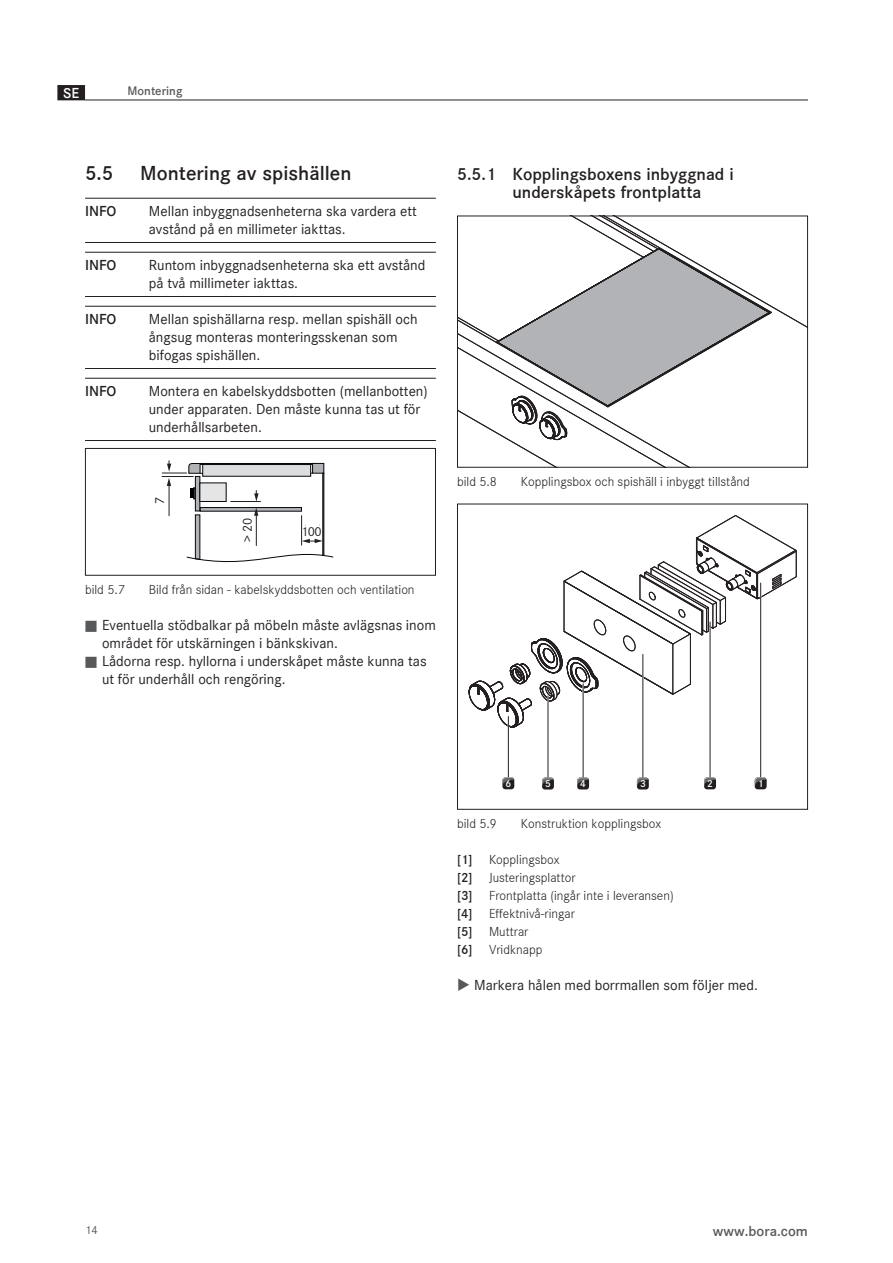
<style>
.page{position:relative;width:893px;height:1263px;background:#fff}
.page>*{position:absolute;margin:0;border:0;box-sizing:border-box;transform-origin:0 0}
.t1{font:600 21px "Corporate S";color:#231f20}
.t2{font:600 18px/18px "Corporate S";color:#231f20}
.Info{font:15px/18px "Corporate S";color:#231f20}
.Info-2{font:600 15px "Corporate S";color:#231f20}
.t3{font:600 15px "Corporate S";color:#57585a}
.t4{font:600 15px "Corporate S";color:#fff}
.t5{font:300 13.5px "Corporate S";color:#231f20}
.t6{font:13.5px "Corporate S";color:#231f20}
.t7{font:600 12.75px "Corporate S";color:#57585a}
.t8{font:12px "Corporate S";color:#57585a}
.t9{font:600 10.5px "Corporate S";color:#fff}
.s1{font-weight:600}
</style>
<div class="page">
<hr style="left:85px;top:100px;width:723px;height:1px;background:#231f20">
<div style="left:58px;top:86px;width:26px;height:14px;background:#231f20"></div>
<div style="left:57px;top:85px;width:28px;height:15px;border:2px solid #231f20"></div>
<svg style="left:459px;top:218px;width:347px;height:248px"></svg>
<div style="left:457px;top:216px;width:351px;height:252px;border:1px solid #231f20"></div>
<svg style="left:469px;top:515px;width:328px;height:212px"></svg>
<hr style="left:760px;top:583px;width:1px;height:200px;background:#231f20">
<div style="left:755px;top:777px;width:12px;height:12px;background:#231f20;border-radius:3px"></div>
<svg style="left:755px;top:777px;width:12px;height:10px"></svg>
<hr style="left:709px;top:622px;width:2px;height:161px;background:#fff">
<hr style="left:710px;top:622px;width:1px;height:161px;background:#231f20">
<div style="left:704px;top:777px;width:12px;height:12px;background:#231f20;border-radius:3px"></div>
<svg style="left:704px;top:777px;width:12px;height:10px"></svg>
<hr style="left:642px;top:654px;width:2px;height:129px;background:#fff">
<hr style="left:643px;top:654px;width:1px;height:129px;background:#231f20">
<div style="left:637px;top:777px;width:12px;height:12px;background:#231f20;border-radius:3px"></div>
<svg style="left:637px;top:777px;width:12px;height:10px"></svg>
<hr style="left:582px;top:684px;width:2px;height:99px;background:#fff">
<hr style="left:583px;top:684px;width:1px;height:99px;background:#231f20">
<div style="left:577px;top:777px;width:12px;height:12px;background:#231f20;border-radius:3px"></div>
<svg style="left:577px;top:777px;width:12px;height:10px"></svg>
<hr style="left:508px;top:716px;width:1px;height:67px;background:#231f20">
<div style="left:502px;top:777px;width:12px;height:12px;background:#231f20;border-radius:3px"></div>
<svg style="left:502px;top:777px;width:12px;height:10px"></svg>
<hr style="left:547px;top:696px;width:2px;height:87px;background:#fff">
<hr style="left:548px;top:696px;width:1px;height:87px;background:#231f20">
<div style="left:542px;top:778px;width:12px;height:11px;background:#231f20;border-radius:3px"></div>
<svg style="left:542px;top:778px;width:12px;height:9px"></svg>
<div style="left:457px;top:504px;width:351px;height:306px;border:1px solid #231f20"></div>
<hr style="left:85px;top:198px;width:351px;height:1px;background:#231f20">
<hr style="left:85px;top:242px;width:351px;height:1px;background:#231f20">
<hr style="left:85px;top:252px;width:351px;height:1px;background:#231f20">
<hr style="left:85px;top:296px;width:351px;height:1px;background:#231f20">
<hr style="left:85px;top:306px;width:351px;height:1px;background:#231f20">
<hr style="left:85px;top:368px;width:351px;height:1px;background:#231f20">
<hr style="left:85px;top:378px;width:351px;height:1px;background:#231f20">
<hr style="left:85px;top:440px;width:351px;height:1px;background:#231f20">
<div style="left:198px;top:463px;width:117px;height:1px;border:1px solid #06080c"></div>
<div style="left:313px;top:463px;width:11px;height:10px;background:#b2b3b7"></div>
<div style="left:312px;top:463px;width:12px;height:10px;border:1px solid #06080c"></div>
<hr style="left:200px;top:473px;width:113px;height:1px;background:#06080c">
<div style="left:203px;top:464px;width:108px;height:12px;background:#dcdddf"></div>
<div style="left:203px;top:464px;width:108px;height:12px;border:1px solid #06080c"></div>
<div style="left:323px;top:473px;width:1px;height:83px;border:1px solid #06080c"></div>
<div style="left:195px;top:476px;width:5px;height:35px;background:#b2b3b7"></div>
<div style="left:195px;top:476px;width:5px;height:35px;border:1px solid #06080c"></div>
<div style="left:200px;top:507px;width:102px;height:4px;border:1px solid #06080c"></div>
<div style="left:200px;top:483px;width:26px;height:18px;background:#e4e5e4"></div>
<div style="left:200px;top:483px;width:26px;height:19px;border:1px solid #06080c"></div>
<hr style="left:231px;top:501px;width:30px;height:1px;background:#231f20">
<svg style="left:186px;top:508px;width:148px;height:54px"></svg>
<svg style="left:254px;top:490px;width:5px;height:11px"></svg>
<hr style="left:169px;top:484px;width:1px;height:32px;background:#231f20">
<svg style="left:162px;top:461px;width:39px;height:38px"></svg>
<div style="left:85px;top:448px;width:351px;height:128px;border:1px solid #231f20"></div>
<p class="t4" style="left:63px;top:82px;width:18px">SE</p>
<p class="t7" style="left:128px;top:81px;width:56px">Montering</p>
<p class="t1" style="left:85px;top:157px;width:30px">5.5</p>
<p class="t1" style="left:140px;top:157px;width:213px">Montering av spishällen</p>
<p class="Info-2" style="left:85px;top:199px;width:33px">INFO</p>
<p class="Info" style="left:149px;top:201px;width:269px">Mellan inbyggnadsenheterna ska vardera ett avstånd på en millimeter iakttas.</p>
<p class="Info-2" style="left:85px;top:253px;width:33px">INFO</p>
<p class="Info" style="left:149px;top:255px;width:278px">Runtom inbyggnadsenheterna ska ett avstånd på två millimeter iakttas.</p>
<p class="Info-2" style="left:85px;top:307px;width:33px">INFO</p>
<p class="Info" style="left:149px;top:309px;width:270px">Mellan spishällarna resp. mellan spishäll och ångsug monteras monteringsskenan som bifogas spishällen.</p>
<p class="Info-2" style="left:85px;top:379px;width:33px">INFO</p>
<p class="Info" style="left:149px;top:381px;width:280px">Montera en kabelskyddsbotten (mellanbotten) under apparaten. Den måste kunna tas ut för underhållsarbeten.</p>
<p class="t6" style="left:152px;top:504px;width:9px;rotate:-90deg">7</p>
<p class="t6" style="left:240px;top:542px;width:25px;rotate:-90deg">&gt; 20</p>
<p class="t6" style="left:301px;top:524px;width:22px">100</p>
<p class="t5" style="left:85px;top:580px;width:41px">bild 5.7</p>
<p class="t5" style="left:149px;top:580px;width:267px">Bild från sidan - kabelskyddsbotten och ventilation</p>
<p class="Info" style="left:102px;top:615px;width:335px">Eventuella stödbalkar på möbeln måste avlägsnas inom området för utskärningen i bänkskivan.</p>
<p class="Info" style="left:102px;top:651px;width:326px">Lådorna resp. hyllorna i underskåpet måste kunna tas ut för underhåll och rengöring.</p>
<p class="t2" style="left:512px;top:163px;width:223px;text-indent:-55px">5.5.1 Kopplingsboxens inbyggnad i underskåpets frontplatta</p>
<p class="t5" style="left:457px;top:472px;width:41px">bild 5.8</p>
<p class="t5" style="left:521px;top:472px;width:230px">Kopplingsbox och spishäll i inbyggt tillstånd</p>
<p class="t9" style="left:505px;top:777px;width:7px">6</p>
<p class="t9" style="left:545px;top:777px;width:7px">5</p>
<p class="t9" style="left:580px;top:777px;width:7px">4</p>
<p class="t9" style="left:640px;top:777px;width:7px">3</p>
<p class="t9" style="left:707px;top:777px;width:7px">2</p>
<p class="t9" style="left:758px;top:777px;width:7px">1</p>
<p class="t5" style="left:457px;top:814px;width:41px">bild 5.9</p>
<p class="t5" style="left:521px;top:814px;width:142px">Konstruktion kopplingsbox</p>
<p class="t5" style="left:457px;top:850px;width:104px"><span class="s1">[1]</span> Kopplingsbox</p>
<p class="t5" style="left:457px;top:868px;width:120px"><span class="s1">[2]</span> Justeringsplattor</p>
<p class="t5" style="left:457px;top:886px;width:218px"><span class="s1">[3]</span> Frontplatta (ingår inte i leveransen)</p>
<p class="t5" style="left:457px;top:904px;width:119px"><span class="s1">[4]</span> Effektnivå-ringar</p>
<p class="t5" style="left:457px;top:922px;width:73px"><span class="s1">[5]</span> Muttrar</p>
<p class="t5" style="left:457px;top:940px;width:87px"><span class="s1">[6]</span> Vridknapp</p>
<p class="Info" style="left:474px;top:975px;width:285px">Markera hålen med borrmallen som följer med.</p>
<p class="t8" style="left:85px;top:1221px;width:14px">14</p>
<p class="t3" style="left:713px;top:1220px;width:97px">www.bora.com</p>
</div>
